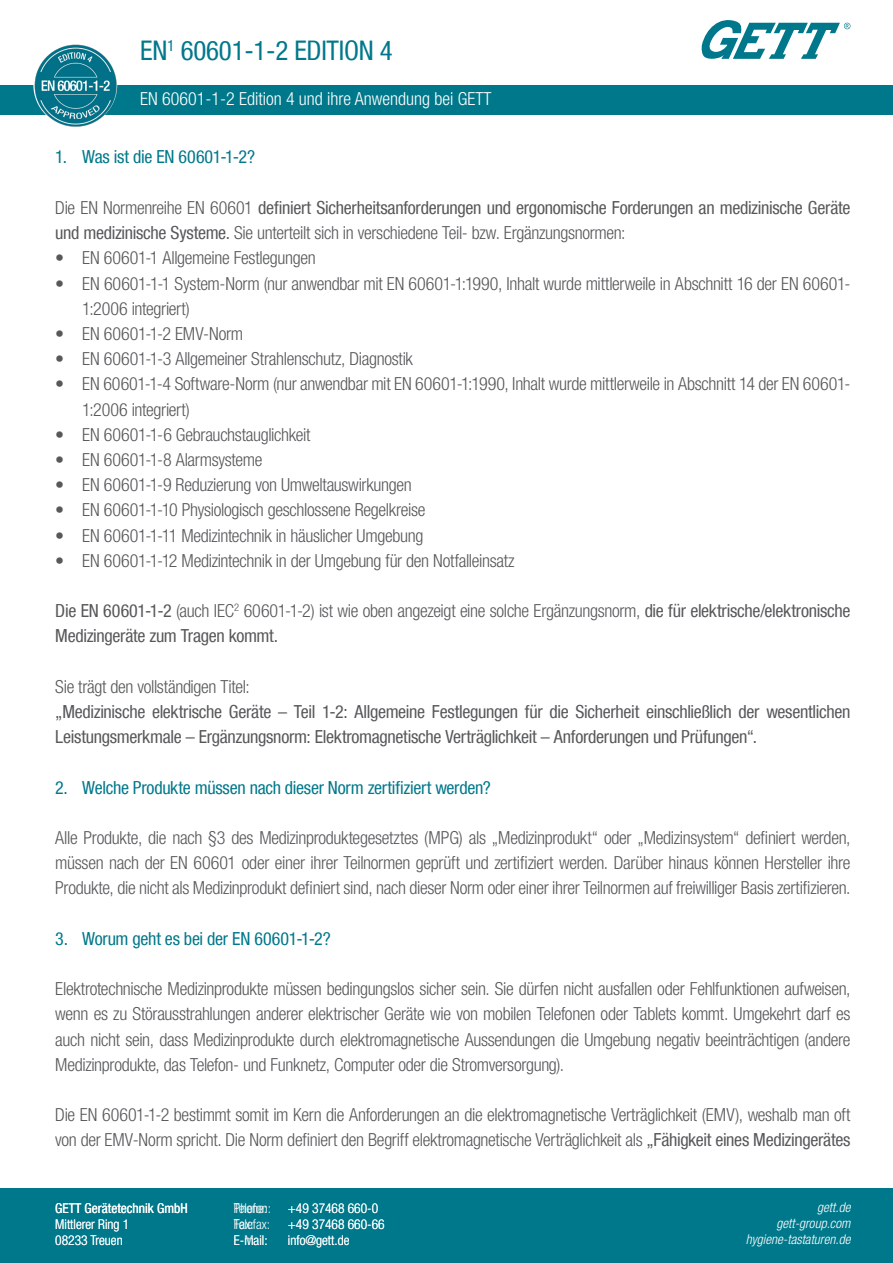
<style>
.page{position:relative;width:893px;height:1263px;background:#fff}
.page>*{position:absolute;margin:0;border:0;box-sizing:border-box;transform-origin:0 0}
.t1{font:condensed 27px "Helvetica Neue LT Com";letter-spacing:-.01em;color:#00788b}
.t2{font:300 condensed 18px/25.2px "Helvetica Neue LT Com";letter-spacing:-.02em;color:#57585a}
.t3{font:condensed 18px/25.2px "Helvetica Neue LT Com";letter-spacing:-.02em;color:#57585a}
.t4{font:condensed 18px "Helvetica Neue LT Com";letter-spacing:-.02em;color:#00788b}
.t5{font:300 condensed 18px "Helvetica Neue LT Com";color:#fff}
.t6{font:300 condensed 18px "Helvetica Neue LT Com";color:#57585a}
.t7{font:300 condensed 13.5px/16.2px "Helvetica Neue LT Com";color:#fff;text-align:center}
.t8{font:italic 300 condensed 13.5px/16.2px "Helvetica Neue LT Com";color:#fff;text-align:right}
.t9{font:condensed 13.5px "Helvetica Neue LT Com";color:#fff}
.s1{font-weight:300}
.s2{font-weight:400}
</style>
<div class="page">
<div style="left:0;top:1188px;width:893px;height:75px;background:#00788b"></div>
<div style="left:0;top:85px;width:893px;height:30px;background:#00788b"></div>
<svg style="left:702px;top:20px;width:148px;height:39px"></svg>
<img style="left:33px;top:44px;width:85px;height:83px">
<h1 class="t1" style="left:140px;top:34px;width:254px">EN<sup>1</sup> 60601-1-2 EDITION 4</h1>
<p class="t5" style="left:140px;top:89px;width:353px">EN 60601-1-2 Edition 4 und ihre Anwendung bei GETT</p>
<p class="t4" style="left:55px;top:146px;width:201px">1. Was ist die EN 60601-1-2?</p>
<p class="t3" style="left:55px;top:195px;width:797px"><span class="s1">Die EN Normenreihe EN 60601</span> definiert Sicherheitsanforderungen und ergonomische Forderungen an medizinische Geräte und medizinische Systeme. <span class="s1">Sie unterteilt sich in verschiedene Teil- bzw. Ergänzungsnormen:</span></p>
<p class="t2" style="left:55px;top:245px;width:262px">• EN 60601-1 Allgemeine Festlegungen</p>
<p class="t2" style="left:82px;top:270px;width:770px;text-indent:-27px">• EN 60601-1-1 System-Norm (nur anwendbar mit EN 60601-1:1990, Inhalt wurde mittlerweile in Abschnitt 16 der EN 60601-<br>1:2006 integriert)</p>
<p class="t6" style="left:55px;top:323px;width:189px">• EN 60601-1-2 EMV-Norm</p>
<p class="t2" style="left:55px;top:346px;width:359px">• EN 60601-1-3 Allgemeiner Strahlenschutz, Diagnostik</p>
<p class="t2" style="left:82px;top:371px;width:770px;text-indent:-27px">• EN 60601-1-4 Software-Norm (nur anwendbar mit EN 60601-1:1990, Inhalt wurde mittlerweile in Abschnitt 14 der EN 60601-<br>1:2006 integriert)</p>
<p class="t2" style="left:55px;top:422px;width:257px">• EN 60601-1-6 Gebrauchstauglichkeit</p>
<p class="t2" style="left:55px;top:447px;width:209px">• EN 60601-1-8 Alarmsysteme</p>
<p class="t2" style="left:55px;top:472px;width:358px">• EN 60601-1-9 Reduzierung von Umweltauswirkungen</p>
<p class="t2" style="left:55px;top:497px;width:372px">• EN 60601-1-10 Physiologisch geschlossene Regelkreise</p>
<p class="t2" style="left:55px;top:522px;width:370px">• EN 60601-1-11 Medizintechnik in häuslicher Umgebung</p>
<p class="t2" style="left:55px;top:548px;width:461px">• EN 60601-1-12 Medizintechnik in der Umgebung für den Notfalleinsatz</p>
<p class="t3" style="left:55px;top:598px;width:797px">Die EN 60601-1-2 <span class="s1">(auch IEC</span><sup>2</sup> <span class="s1">60601-1-2) ist wie oben angezeigt eine solche Ergänzungsnorm,</span> die für elektrische/elektronische<br>Medizingeräte zum Tragen kommt.</p>
<p class="t2" style="left:55px;top:674px;width:196px">Sie trägt den vollständigen Titel:</p>
<p class="t3" style="left:55px;top:699px;width:797px">„Medizinische elektrische Geräte – Teil 1-2: Allgemeine Festlegungen für die Sicherheit einschließlich der wesentlichen<br>Leistungsmerkmale – Ergänzungsnorm: Elektromagnetische Verträglichkeit – Anforderungen und Prüfungen“.</p>
<p class="t4" style="left:55px;top:776px;width:437px">2. Welche Produkte müssen nach dieser Norm zertifiziert werden?</p>
<p class="t2" style="left:55px;top:825px;width:797px;text-align:justify">Alle Produkte, die nach §3 des Medizinproduktegesetztes (MPG) als „Medizinprodukt“ oder „Medizinsystem“ definiert werden, müssen nach der EN 60601 oder einer ihrer Teilnormen geprüft und zertifiziert werden. Darüber hinaus können Hersteller ihre Produkte, die nicht als Medizinprodukt definiert sind, nach dieser Norm oder einer ihrer Teilnormen auf freiwilliger Basis zertifizieren.</p>
<p class="t4" style="left:55px;top:928px;width:277px">3. Worum geht es bei der EN 60601-1-2?</p>
<p class="t2" style="left:55px;top:976px;width:797px;text-align:justify">Elektrotechnische Medizinprodukte müssen bedingungslos sicher sein. Sie dürfen nicht ausfallen oder Fehlfunktionen aufweisen, wenn es zu Störausstrahlungen anderer elektrischer Geräte wie von mobilen Telefonen oder Tablets kommt. Umgekehrt darf es auch nicht sein, dass Medizinprodukte durch elektromagnetische Aussendungen die Umgebung negativ beeinträchtigen (andere Medizinprodukte, das Telefon- und Funknetz, Computer oder die Stromversorgung).</p>
<p class="t2" style="left:55px;top:1102px;width:797px">Die EN 60601-1-2 bestimmt somit im Kern die Anforderungen an die elektromagnetische Verträglichkeit (EMV), weshalb man oft von der EMV-Norm spricht. Die Norm definiert den Begriff elektromagnetische Verträglichkeit als <span class="s2">„Fähigkeit eines Medizingerätes</span></p>
<p class="t9" style="left:55px;top:1200px;width:134px">GETT Gerätetechnik GmbH</p>
<p class="t7" style="left:55px;top:1216px;width:75px">Mittlerer Ring 1</p>
<p class="t7" style="left:55px;top:1232px;width:69px">08233 Treuen</p>
<p class="t7" style="left:234px;top:1200px;width:39px">Telefon:<br>Telefax:<br>M</p>
<p class="t8" style="left:746px;top:1199px;width:106px">gett.de gett-group.com hygiene-tastaturen.de</p>
<p class="t7" style="left:234px;top:1200px;width:35px">Phone:</p>
<p class="t7" style="left:288px;top:1200px;width:92px">+49 37468 660-0</p>
<p class="t7" style="left:234px;top:1216px;width:21px">Fax:</p>
<p class="t7" style="left:288px;top:1216px;width:98px">+49 37468 660-66</p>
<p class="t7" style="left:234px;top:1232px;width:35px">E-mail:</p>
<p class="t7" style="left:288px;top:1232px;width:63px">info@gett.de</p>
</div>
